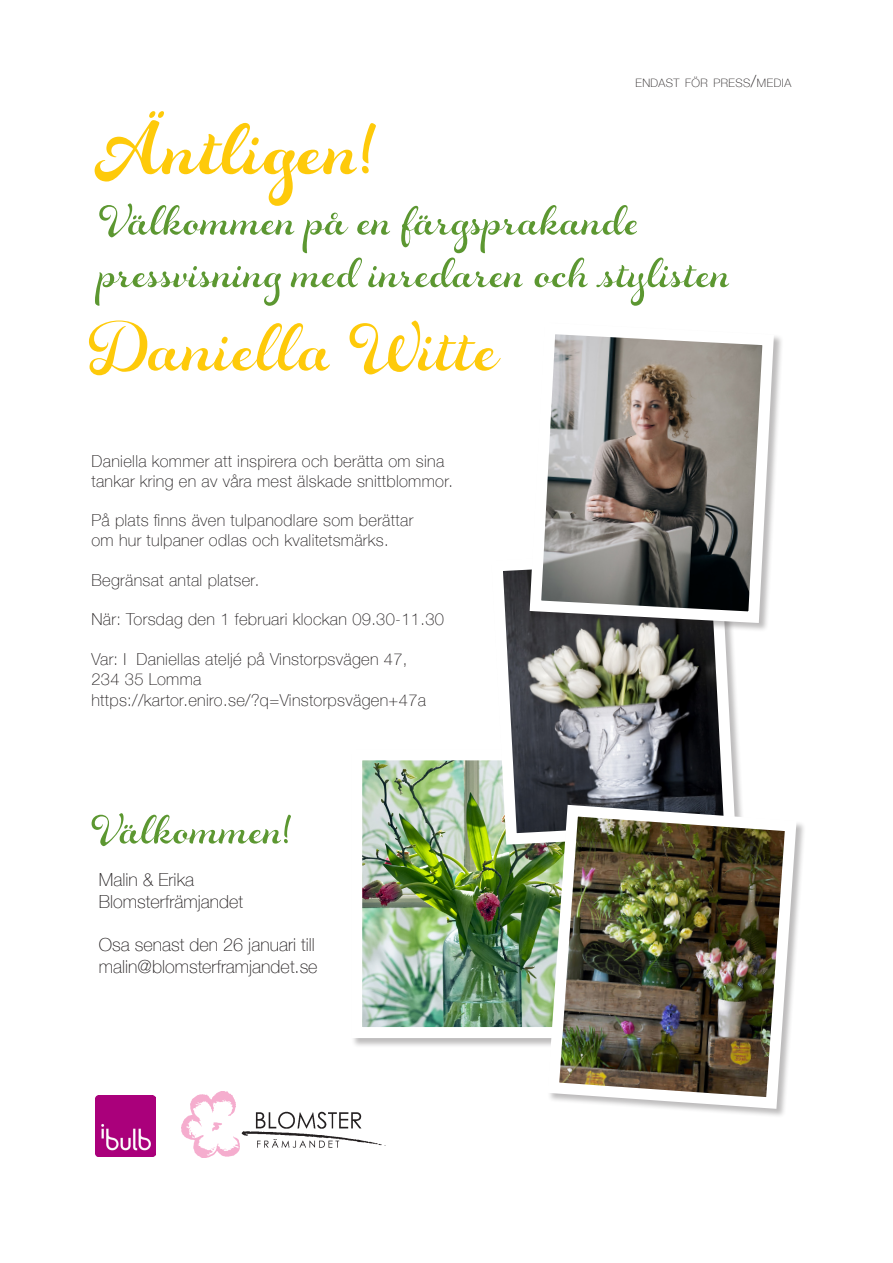
<style>
.page{position:relative;width:893px;height:1263px;background:#fff}
.page>*{position:absolute;margin:0;border:0;box-sizing:border-box;transform-origin:0 0}
.t1{font:700 90px "Rosarian";color:#feca0a}
.t2{font:84px "Rosarian";color:#feca0a}
.t3{font:52.5px "Rosarian";color:#5c9731}
.t4{font:51px "Rosarian";color:#5c9731}
.t5{font:100 18px "Helvetica Neue";color:#231f20}
.t6{font:100 16.5px "Helvetica Neue";letter-spacing:.02em;color:#231f20}
.t7{font:100 11.55px "Helvetica Neue";letter-spacing:.045em;color:#231f20}
.s1{font-size:16.5px}
</style>
<div class="page">
<img style="left:182px;top:1091px;width:203px;height:67px">
<img style="left:95px;top:1096px;width:61px;height:60px">
<div style="left:351px;top:749px;width:239px;height:299px;background:#231f20;opacity:.3"></div>
<img style="left:363px;top:761px;width:179px;height:265px">
<img style="left:486px;top:569px;width:255px;height:281px">
<div style="left:530px;top:323px;width:253px;height:310px;background:#231f20;opacity:.3"></div>
<svg style="left:524px;top:323px;width:256px;height:306px"></svg>
<img style="left:542px;top:799px;width:260px;height:316px">
<p class="t7" style="left:635px;top:74px;width:157px">ENDAST FÖR PRESS<span class="s1">/</span>MEDIA</p>
<p class="t1" style="left:95px;top:90px;width:278px">Äntligen!</p>
<p class="t3" style="left:99px;top:186px;width:541px">Välkommen på en färgsprakande</p>
<p class="t3" style="left:99px;top:238px;width:634px">pressvisning med inredaren och stylisten</p>
<p class="t2" style="left:89px;top:292px;width:410px">Daniella Witte</p>
<p class="t6" style="left:91px;top:449px;width:354px">Daniella kommer att inspirera och berätta om sina</p>
<p class="t6" style="left:91px;top:468px;width:363px">tankar kring en av våra mest älskade snittblommor.</p>
<p class="t6" style="left:91px;top:508px;width:323px">På plats finns även tulpanodlare som berättar</p>
<p class="t6" style="left:91px;top:528px;width:299px">om hur tulpaner odlas och kvalitetsmärks.</p>
<p class="t6" style="left:91px;top:567px;width:169px">Begränsat antal platser.</p>
<p class="t6" style="left:91px;top:607px;width:354px">När: Torsdag den 1 februari klockan 09.30-11.30</p>
<p class="t6" style="left:91px;top:647px;width:318px">Var: I Daniellas ateljé på Vinstorpsvägen 47,</p>
<p class="t6" style="left:91px;top:666px;width:112px">234 35 Lomma</p>
<p class="t6" style="left:91px;top:688px;width:336px">https://kartor.eniro.se/?q=Vinstorpsvägen+47a</p>
<p class="t4" style="left:91px;top:796px;width:199px">Välkommen!</p>
<p class="t5" style="left:99px;top:866px;width:97px">Malin &amp; Erika</p>
<p class="t5" style="left:99px;top:888px;width:146px">Blomsterfrämjandet</p>
<p class="t5" style="left:99px;top:931px;width:217px">Osa senast den 26 januari till</p>
<p class="t5" style="left:99px;top:953px;width:220px">malin@blomsterframjandet.se</p>
</div>
